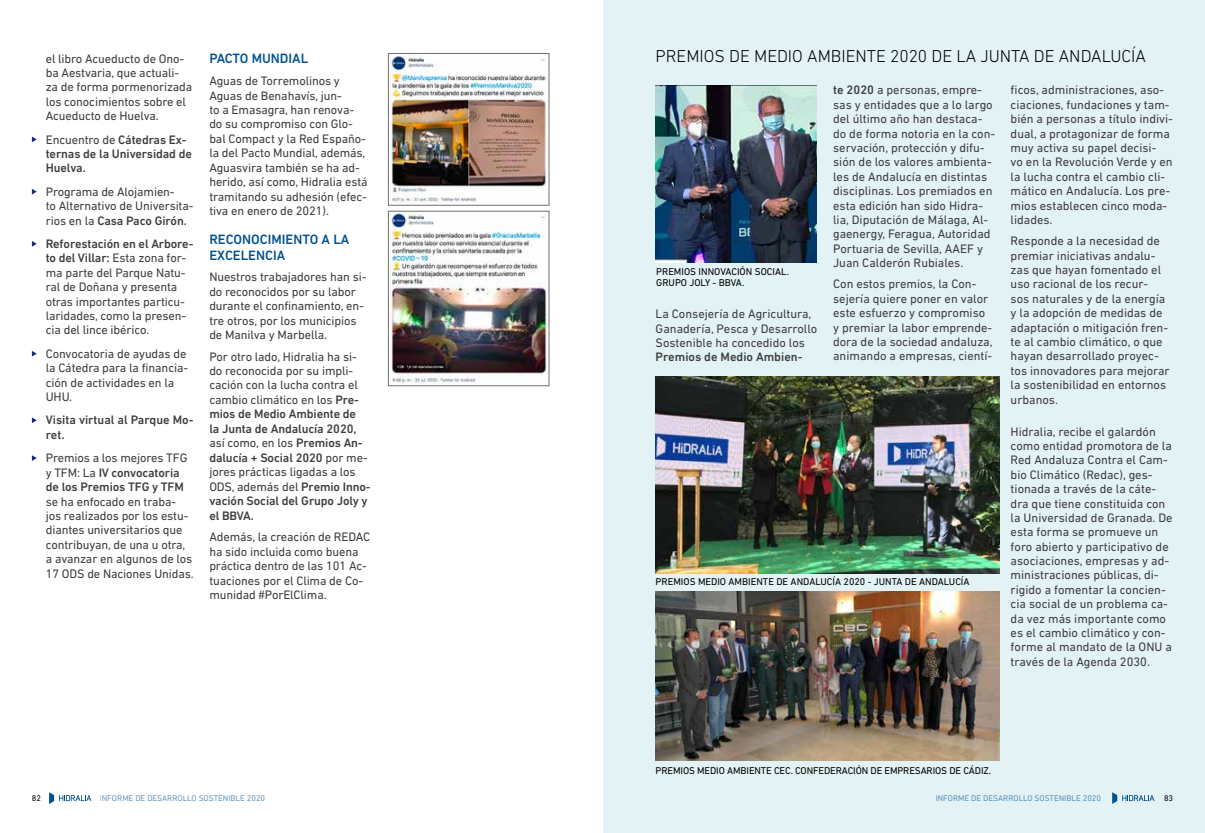
<style>
.page{position:relative;width:1205px;height:833px;background:#fff}
.page>*{position:absolute;margin:0;border:0;box-sizing:border-box;transform-origin:0 0}
.t1{font:300 17.5px "DIN Next LT Pro";color:#000}
.t2{font:500 13.75px/15.1px "DIN Next LT Pro";color:#005293}
.t3{font:12.5px/14.4px "DIN Next LT Pro";color:#3e3d40}
.t4{font:500 12.5px/14.4px "DIN Next LT Pro";letter-spacing:-.01em;color:#3e3d40}
.t5{font:10px/11.2px "DIN Next LT Pro";color:#000}
.t6{font:8.38px "DIN Next LT Pro";color:#005292}
.t7{font:8.38px "DIN Next LT Pro";color:#000}
.s1{font-weight:400}
.s2{font-weight:500}
.s3{font-size:8.5px}
</style>
<div class="page">
<svg style="left:49px;top:792px;width:42px;height:12px"></svg>
<div style="left:603px;top:0;width:602px;height:833px;background:#e3f2f5"></div>
<svg style="left:32px;top:136px;width:5px;height:6px"></svg>
<svg style="left:32px;top:189px;width:5px;height:5px"></svg>
<svg style="left:32px;top:241px;width:5px;height:6px"></svg>
<svg style="left:32px;top:351px;width:5px;height:5px"></svg>
<svg style="left:32px;top:417px;width:5px;height:6px"></svg>
<svg style="left:32px;top:455px;width:5px;height:6px"></svg>
<img style="left:390px;top:55px;width:157px;height:149px">
<div style="left:388px;top:53px;width:161px;height:153px;border:1px solid #707172"></div>
<img style="left:656px;top:85px;width:161px;height:178px">
<img style="left:390px;top:213px;width:157px;height:170px">
<div style="left:388px;top:211px;width:161px;height:175px;border:1px solid #707172"></div>
<img style="left:656px;top:377px;width:343px;height:196px">
<img style="left:656px;top:592px;width:343px;height:169px">
<svg style="left:1112px;top:792px;width:42px;height:12px"></svg>
<p class="t3" style="left:46px;top:51px;width:140px">el libro Acueducto de Ono-</p>
<h1 class="t1" style="left:656px;top:46px;width:492px">PREMIOS DE MEDIO AMBIENTE 2020 DE LA JUNTA DE ANDALUCÍA</h1>
<p class="t3" style="left:46px;top:65px;width:148px">ba Aestvaria, que actuali&shy;za de forma pormenorizada los conocimientos sobre el<br>Acueducto de Huelva.</p>
<p class="t4" style="left:46px;top:132px;width:148px"><span class="s1">Encuentro de</span> Cátedras Ex&shy;ternas de la Universidad de<br>Huelva.</p>
<p class="t3" style="left:46px;top:184px;width:149px">Programa de Alojamien-<br>to Alternativo de Universita&shy;rios en la <span class="s2">Casa Paco Girón.</span></p>
<p class="t3" style="left:46px;top:236px;width:149px"><span class="s2">Reforestación en el Arbore&shy;to del Villar:</span> Esta zona for&shy;ma parte del Parque Natu&shy;ral de Doñana y presenta otras importantes particu&shy;laridades, como la presen&shy;cia del lince ibérico.</p>
<p class="t3" style="left:46px;top:346px;width:144px">Convocatoria de ayudas de la Cátedra para la financia&shy;ción de actividades en la<br>UHU.</p>
<p class="t4" style="left:46px;top:413px;width:149px">Visita virtual al Parque Mo&shy;ret.</p>
<p class="t4" style="left:46px;top:451px;width:143px"><span class="s1">Premios a los mejores TFG y TFM: La</span> IV convocatoria de los Premios TFG y TFM</p>
<p class="t3" style="left:46px;top:494px;width:150px">se ha enfocado en traba&shy;jos realizados por los estu&shy;diantes universitarios que contribuyan, de una u otra, a avanzar en algunos de los<br>17 ODS de Naciones Unidas.</p>
<p class="t2" style="left:209px;top:51px;width:100px">PACTO MUNDIAL</p>
<p class="t3" style="left:209px;top:73px;width:160px">Aguas de Torremolinos y<br>Aguas de Benahavís, jun-<br>to a Emasagra, han renova&shy;do su compromiso con Glo&shy;bal Compact y la Red Españo&shy;la del Pacto Mundial, además,<br>Aguasvira también se ha ad&shy;herido, así como, Hidralia está tramitando su adhesión (efec&shy;tiva en enero de 2021).</p>
<p class="t2" style="left:209px;top:232px;width:141px">RECONOCIMIENTO A LA<br>EXCELENCIA</p>
<p class="t3" style="left:209px;top:269px;width:159px">Nuestros trabajadores han si&shy;do reconocidos por su labor durante el confinamiento, en&shy;tre otros, por los municipios de Manilva y Marbella.</p>
<p class="t3" style="left:209px;top:349px;width:163px">Por otro lado, Hidralia ha si&shy;do reconocida por su impli&shy;cación con la lucha contra el cambio climático en los <span class="s2">Pre&shy;mios de Medio Ambiente de<br>la Junta de Andalucía 2020, </span>así como, en los <span class="s2">Premios An&shy;dalucía + Social 2020</span> por me&shy;jores prácticas ligadas a los<br>ODS, además del <span class="s2">Premio Inno&shy;vación Social del Grupo Joly y el BBVA.</span></p>
<p class="t3" style="left:209px;top:529px;width:162px">Además, la creación de REDAC ha sido incluida como buena práctica dentro de las 101 Ac&shy;tuaciones por el Clima de Co&shy;munidad #PorElClima.</p>
<p class="t3" style="left:833px;top:83px;width:164px"><span class="s2">te 2020</span> a personas, empre&shy;sas y entidades que a lo largo del último año han destaca&shy;do de forma notoria en la con&shy;servación, protección y difu&shy;sión de los valores ambienta&shy;les de Andalucía en distintas disciplinas. Los premiados en esta edición han sido Hidra&shy;lia, Diputación de Málaga, Al&shy;gaenergy, Feragua, Autoridad<br>Portuaria de Sevilla, AAEF y<br>Juan Calderón Rubiales.</p>
<p class="t3" style="left:833px;top:277px;width:161px">Con estos premios, la Con&shy;sejería quiere poner en valor este esfuerzo y compromiso y premiar la labor emprende&shy;dora de la sociedad andaluza, animando a empresas, cientí-</p>
<p class="t3" style="left:1010px;top:83px;width:164px">ficos, administraciones, aso&shy;ciaciones, fundaciones y tam&shy;bién a personas a título indivi&shy;dual, a protagonizar de forma muy activa su papel decisi-<br>vo en la Revolución Verde y en la lucha contra el cambio cli&shy;mático en Andalucía. Los pre&shy;mios establecen cinco moda&shy;lidades.</p>
<p class="t3" style="left:1010px;top:234px;width:161px">Responde a la necesidad de premiar iniciativas andalu&shy;zas que hayan fomentado el uso racional de los recur&shy;sos naturales y de la energía y la adopción de medidas de adaptación o mitigación fren&shy;te al cambio climático, o que hayan desarrollado proyec&shy;tos innovadores para mejorar la sostenibilidad en entornos urbanos.</p>
<p class="t3" style="left:1010px;top:424px;width:163px">Hidralia, recibe el galardón como entidad promotora de la<br>Red Andaluza Contra el Cam&shy;bio Climático (Redac), ges&shy;tionada a través de la cáte&shy;dra que tiene constituida con la Universidad de Granada. De esta forma se promueve un foro abierto y participativo de asociaciones, empresas y ad&shy;ministraciones públicas, di&shy;rigido a fomentar la concien&shy;cia social de un problema ca&shy;da vez más importante como es el cambio climático y con&shy;forme al mandato de la ONU a través de la Agenda 2030.</p>
<p class="t5" style="left:656px;top:265px;width:134px">PREMIOS INNOVACIÓN SOCIAL.<br>GRUPO JOLY - BBVA.</p>
<p class="t3" style="left:656px;top:306px;width:163px">La Consejería de Agricultura,<br>Ganadería, Pesca y Desarrollo<br>Sostenible ha concedido los</p>
<p class="t4" style="left:656px;top:350px;width:148px">Premios de Medio Ambien-</p>
<p class="t5" style="left:656px;top:575px;width:315px">PREMIOS MEDIO AMBIENTE DE ANDALUCÍA 2020 - JUNTA DE ANDALUCÍA</p>
<p class="t7" style="left:32px;top:793px;width:11px">82</p>
<p class="t6" style="left:100px;top:793px;width:167px">INFORME DE DESARROLLO SOSTENIBLE <span class="s3">2020</span></p>
<p class="t5" style="left:656px;top:764px;width:337px">PREMIOS MEDIO AMBIENTE CEC. CONFEDERACIÓN DE EMPRESARIOS DE CÁDIZ.</p>
<p class="t6" style="left:935px;top:793px;width:167px">INFORME DE DESARROLLO SOSTENIBLE <span class="s3">2020</span></p>
<p class="t7" style="left:1164px;top:793px;width:11px">83</p>
</div>
